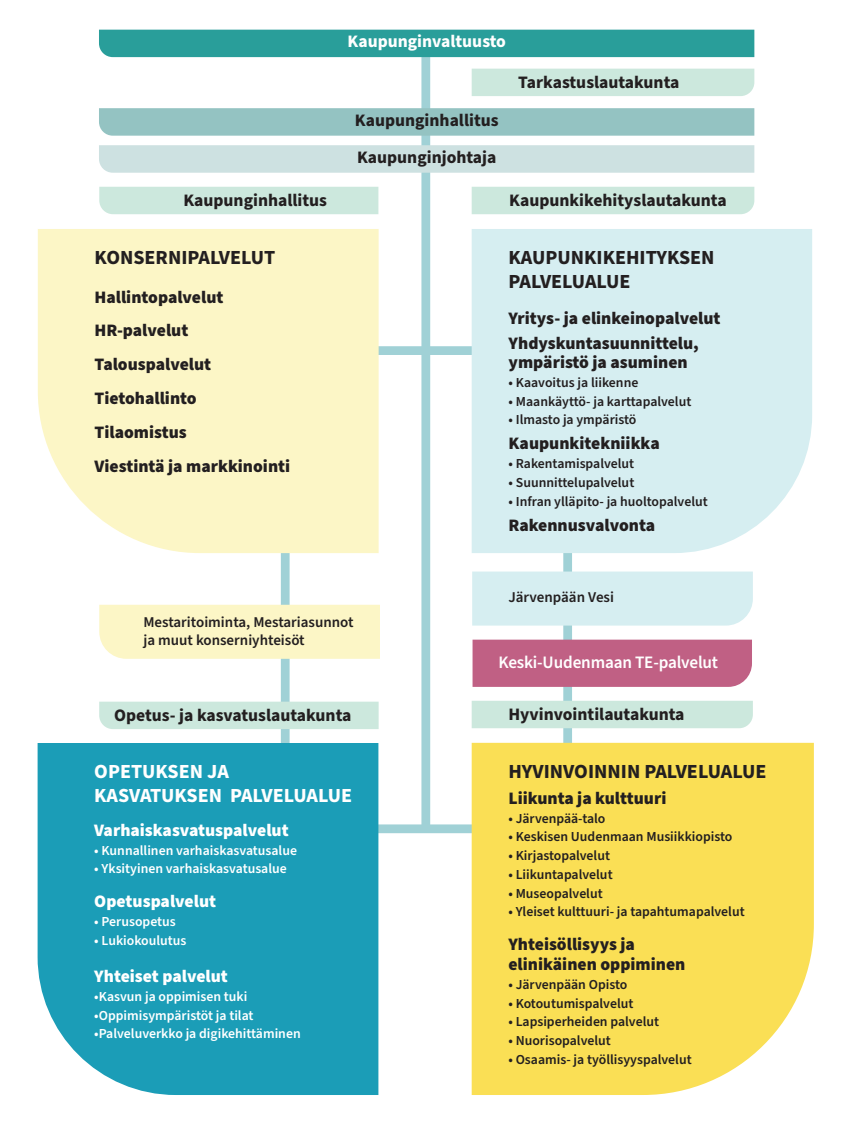
<style>
.page{position:relative;width:851px;height:1134px;background:#fff}
.page>*{position:absolute;margin:0;border:0;box-sizing:border-box;transform-origin:0 0}
.t1{font:700 20px/24px "Source Sans Pro";color:#231f20}
.t2{font:700 20px/24px "Source Sans Pro";color:#fff}
.t3{font:900 17.5px/33.8px "Source Sans Pro";color:#231f20}
.t4{font:700 17.5px "Source Sans Pro";color:#231f20}
.t5{font:900 17.5px "Source Sans Pro";color:#fff}
.t6{font:600 17.5px "Source Sans Pro";letter-spacing:-.01em;color:#fff}
.t7{font:700 17.5px "Source Sans Pro";color:#fff}
.t8{font:600 15px/18px "Source Sans Pro";color:#231f20}
.t9{font:600 13.75px "Source Sans Pro";color:#231f20}
.t10{font:600 13.75px "Source Sans Pro";color:#fff}
</style>
<div class="page">
<div style="left:281px;top:248px;width:8px;height:550px;background:#a0d1d6"></div>
<div style="left:563px;top:240px;width:9px;height:558px;background:#a0d1d6"></div>
<div style="left:375px;top:346px;width:103px;height:9px;background:#a0d1d6"></div>
<div style="left:421px;top:54px;width:9px;height:772px;background:#a0d1d6"></div>
<div style="left:374px;top:824px;width:103px;height:9px;background:#a0d1d6"></div>
<div style="left:99px;top:30px;width:655px;height:27px;background:#299e9a"></div>
<div style="left:472px;top:571px;width:280px;height:55px;background:#d6eef1"></div>
<div style="left:99px;top:605px;width:281px;height:54px;background:#fcf6c6"></div>
<svg style="left:99px;top:145px;width:655px;height:28px;background:#cde1e1"></svg>
<svg style="left:99px;top:108px;width:655px;height:28px;background:#96c4c3"></svg>
<div style="left:99px;top:187px;width:279px;height:27px;background:#cce8dd"></div>
<div style="left:471px;top:187px;width:283px;height:27px;background:#cce8dd"></div>
<div style="left:99px;top:702px;width:279px;height:27px;background:#cce8dd"></div>
<div style="left:471px;top:701px;width:281px;height:27px;background:#cce8dd"></div>
<div style="left:471px;top:229px;width:341px;height:324px;background:#d6eef1"></div>
<div style="left:38px;top:229px;width:340px;height:324px;background:#fcf6c6"></div>
<div style="left:471px;top:743px;width:342px;height:352px;background:#fadf55"></div>
<div style="left:38px;top:743px;width:340px;height:352px;background:#1b9db7"></div>
<div style="left:471px;top:69px;width:283px;height:27px;background:#cce8dd"></div>
<div style="left:472px;top:640px;width:279px;height:47px;background:#c06084"></div>
<p class="t7" style="left:347px;top:29px;width:160px">Kaupunginvaltuusto</p>
<p class="t4" style="left:355px;top:108px;width:145px">Kaupunginhallitus</p>
<p class="t4" style="left:357px;top:145px;width:141px">Kaupunginjohtaja</p>
<p class="t4" style="left:518px;top:70px;width:163px">Tarkastuslautakunta</p>
<p class="t4" style="left:183px;top:188px;width:145px">Kaupunginhallitus</p>
<p class="t4" style="left:509px;top:188px;width:219px">Kaupunkikehityslautakunta</p>
<h1 class="t1" style="left:94px;top:246px;width:182px">KONSERNIPALVELUT</h1>
<p class="t3" style="left:94px;top:280px;width:197px">Hallintopalvelut<br>HR-palvelut<br>Talouspalvelut<br>Tietohallinto<br>Tilaomistus<br>Viestintä ja markkinointi</p>
<p class="t8" style="left:143px;top:614px;width:212px">Mestaritoiminta, Mestariasunnot ja muut konserniyhteisöt</p>
<h1 class="t1" style="left:508px;top:246px;width:207px">KAUPUNKIKEHITYKSEN<br>PALVELUALUE</h1>
<p class="t3" style="left:508px;top:306px;width:213px;line-height:25px">Yritys- ja elinkeinopalvelut<br>Yhdyskuntasuunnittelu,</p>
<p class="t3" style="left:508px;top:346px;width:181px">ympäristö ja asuminen</p>
<p class="t9" style="left:508px;top:373px;width:131px">• Kaavoitus ja liikenne</p>
<p class="t9" style="left:508px;top:392px;width:184px">• Maankäyttö- ja karttapalvelut</p>
<p class="t9" style="left:508px;top:410px;width:129px">• Ilmasto ja ympäristö</p>
<p class="t3" style="left:508px;top:427px;width:153px">Kaupunkitekniikka</p>
<p class="t9" style="left:508px;top:454px;width:127px">• Rakentamispalvelut</p>
<p class="t9" style="left:508px;top:473px;width:127px">• Suunnittelupalvelut</p>
<p class="t9" style="left:508px;top:492px;width:201px">• Infran ylläpito- ja huoltopalvelut</p>
<p class="t3" style="left:508px;top:508px;width:148px">Rakennusvalvonta</p>
<p class="t8" style="left:508px;top:588px;width:107px">Järvenpään Vesi</p>
<p class="t6" style="left:498px;top:650px;width:221px">Keski-Uudenmaan TE-palvelut</p>
<p class="t4" style="left:114px;top:703px;width:239px">Opetus- ja kasvatuslautakunta</p>
<p class="t4" style="left:508px;top:702px;width:178px">Hyvinvointilautakunta</p>
<h1 class="t2" style="left:94px;top:760px;width:259px">OPETUKSEN JA<br>KASVATUKSEN PALVELUALUE</h1>
<p class="t5" style="left:94px;top:818px;width:196px">Varhaiskasvatuspalvelut</p>
<p class="t10" style="left:94px;top:841px;width:204px">• Kunnallinen varhaiskasvatusalue</p>
<p class="t10" style="left:94px;top:860px;width:194px">• Yksityinen varhaiskasvatusalue</p>
<p class="t5" style="left:94px;top:889px;width:123px">Opetuspalvelut</p>
<p class="t10" style="left:94px;top:912px;width:83px">• Perusopetus</p>
<p class="t10" style="left:94px;top:931px;width:94px">• Lukiokoulutus</p>
<p class="t5" style="left:94px;top:964px;width:135px">Yhteiset palvelut</p>
<p class="t10" style="left:94px;top:987px;width:155px">•Kasvun ja oppimisen tuki</p>
<p class="t10" style="left:94px;top:1006px;width:161px">•Oppimisympäristöt ja tilat</p>
<p class="t10" style="left:94px;top:1025px;width:208px">•Palveluverkko ja digikehittäminen</p>
<h1 class="t1" style="left:508px;top:759px;width:259px">HYVINVOINNIN PALVELUALUE</h1>
<p class="t3" style="left:508px;top:781px;width:159px">Liikunta ja kulttuuri</p>
<p class="t9" style="left:508px;top:809px;width:99px">• Järvenpää-talo</p>
<p class="t9" style="left:508px;top:828px;width:225px">• Keskisen Uudenmaan Musiikkiopisto</p>
<p class="t9" style="left:508px;top:846px;width:103px">• Kirjastopalvelut</p>
<p class="t9" style="left:508px;top:865px;width:106px">• Liikuntapalvelut</p>
<p class="t9" style="left:508px;top:884px;width:96px">• Museopalvelut</p>
<p class="t9" style="left:508px;top:903px;width:238px">• Yleiset kulttuuri- ja tapahtumapalvelut</p>
<p class="t3" style="left:508px;top:935px;width:178px;line-height:20px">Yhteisöllisyys ja elinikäinen oppiminen</p>
<p class="t9" style="left:508px;top:975px;width:120px">• Järvenpään Opisto</p>
<p class="t9" style="left:508px;top:994px;width:126px">• Kotoutumispalvelut</p>
<p class="t9" style="left:508px;top:1013px;width:152px">• Lapsiperheiden palvelut</p>
<p class="t9" style="left:508px;top:1031px;width:104px">• Nuorisopalvelut</p>
<p class="t9" style="left:508px;top:1050px;width:185px">• Osaamis- ja työllisyyspalvelut</p>
</div>
